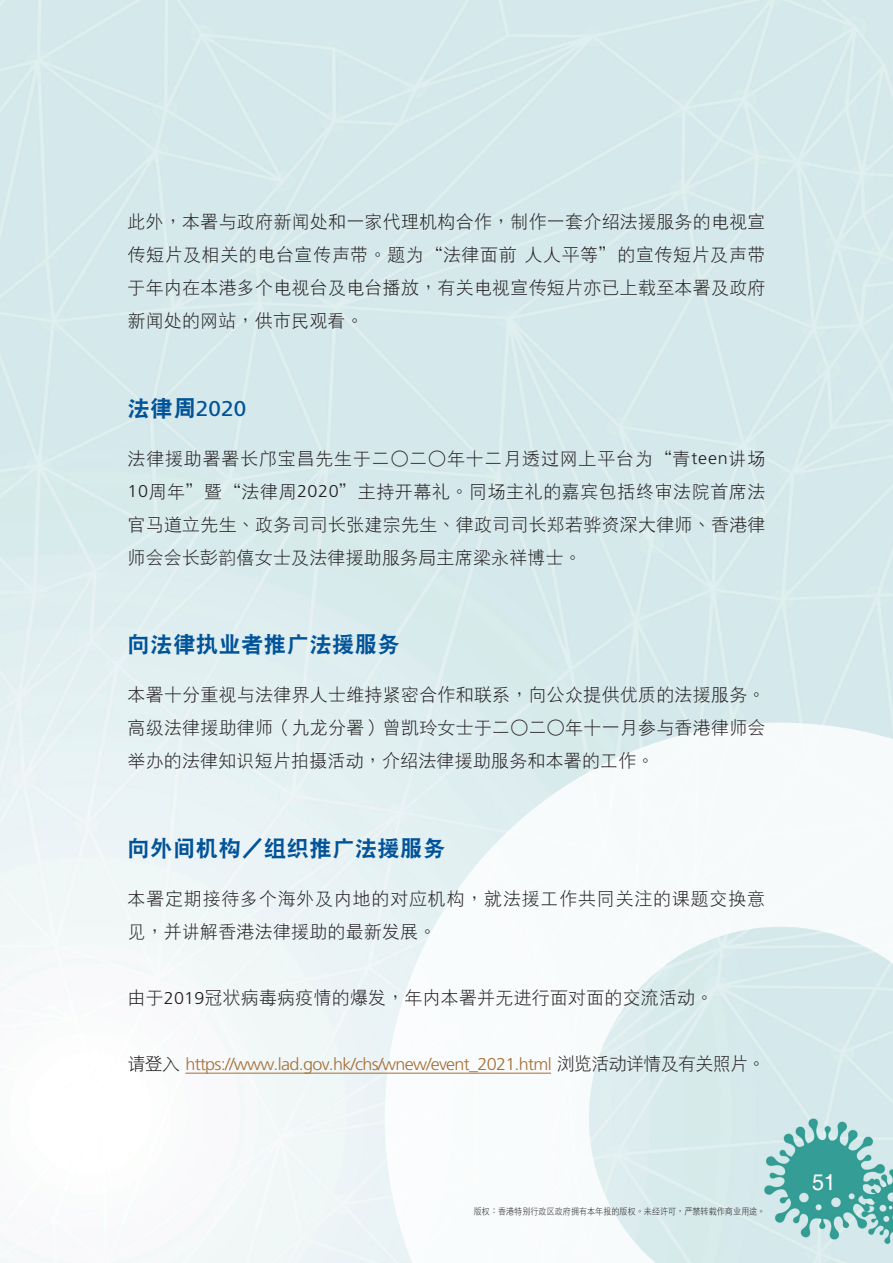
<style>
.page{position:relative;width:893px;height:1263px;background:#fff}
.page>*{position:absolute;margin:0;border:0;box-sizing:border-box;transform-origin:0 0}
.txt_bold{font:22.5px "DF Hei W9 GB5";letter-spacing:.01em;color:#015399}
.t1{font:22.5px "Helvetica";color:#fff;scale:.95 1}
.txt_bold-2{font:21.3px "Frutiger LT Std";color:#015399;scale:1.05 1}
.txt{font:18px/33px "DF Hei W3 GB5";letter-spacing:.01em;color:#231f20;text-align:justify}
.txt-2{font:18px/33px "DF Hei W3 GB5";letter-spacing:.045em;color:#231f20}
.txt-3{font:300 17.1px "Frutiger LT Std";letter-spacing:-.04em;color:#a66f34;scale:1.05 1}
.t2{font:9px "DF Hei W3 GB5";color:#231f20;scale:.9 1}
.s1{font-family:"DF Hei W9 GB5";font-size:22.5px}
.s2{font-family:"Frutiger LT Std";font-weight:300;font-size:17.1px}
.s3{font-family:"DF Hei W3 GB5";font-weight:400;font-size:18px;color:#231f20}
</style>
<div class="page">
<svg style="left:385px;top:723px;width:508px;height:540px;fill:#f6fafb"></svg>
<hr style="left:185px;top:1073px;width:366px;height:1px;background:#a66f34">
<p class="txt" style="left:128px;top:205px;width:639px">此外，本署與政府新聞處和一家代理機構合作，製作一套介紹法援服務的電視宣傳短片及相關的電台宣傳聲帶。題為“法律面前人人平等”的宣傳短片及聲帶於年內在本港多個電視台及電台播放，有關電視宣傳短片亦已上載至本署及政府新聞處的網站，供市民觀看。</p>
<p class="txt_bold-2" style="left:128px;top:396px;width:115px"><span class="s1">法律周</span>2020</p>
<p class="txt" style="left:128px;top:442px;width:639px">法律援助署署長鄺寶昌先生於二○二○年十二月透過網上平台為“青<span class="s2">teen</span>講場<span class="s2">10</span>周年”暨“法律周<span class="s2">2020</span>”主持開幕禮。同場主禮的嘉賓包括終審法院首席法官馬道立先生、政務司司長張建宗先生、律政司司長鄭若驊資深大律師、香港律師會會長彭韻僖女士及法律援助服務局主席梁永祥博士。</p>
<p class="txt_bold" style="left:128px;top:633px;width:274px">向法律執業者推廣法援服務</p>
<p class="txt" style="left:128px;top:678px;width:639px">本署十分重視與法律界人士維持緊密合作和聯繫，向公眾提供優質的法援服務。高級法律援助律師（九龍分署）曾凱玲女士於二○二○年十一月參與香港律師會舉辦的法律知識短片拍攝活動，介紹法律援助服務和本署的工作。</p>
<p class="txt_bold" style="left:128px;top:837px;width:319px">向外間機構／組織推廣法援服務</p>
<p class="txt-2" style="left:128px;top:882px;width:639px">本署定期接待多個海外及內地的對應機構，就法援工作共同關注的課題交換意見，並講解香港法律援助的最新發展。</p>
<p class="txt" style="left:128px;top:981px;width:587px">由於<span class="s2">2019</span>冠狀病毒病疫情的爆發，年內本署並無進行面對面的交流活動。</p>
<p class="txt-3" style="left:128px;top:1054px;width:609px"><span class="s3">請登入</span> https://www.lad.gov.hk/chs/wnew/event_2021.html <span class="s3">瀏覽活動詳情及有關照片。</span></p>
<p class="t2" style="left:474px;top:1207px;width:325px">版權：香港特別行政區政府擁有本年報的版權。未經許可，嚴禁轉載作商業用途。</p>
<p class="t1" style="left:812px;top:1169px;width:27px">51</p>
</div>
